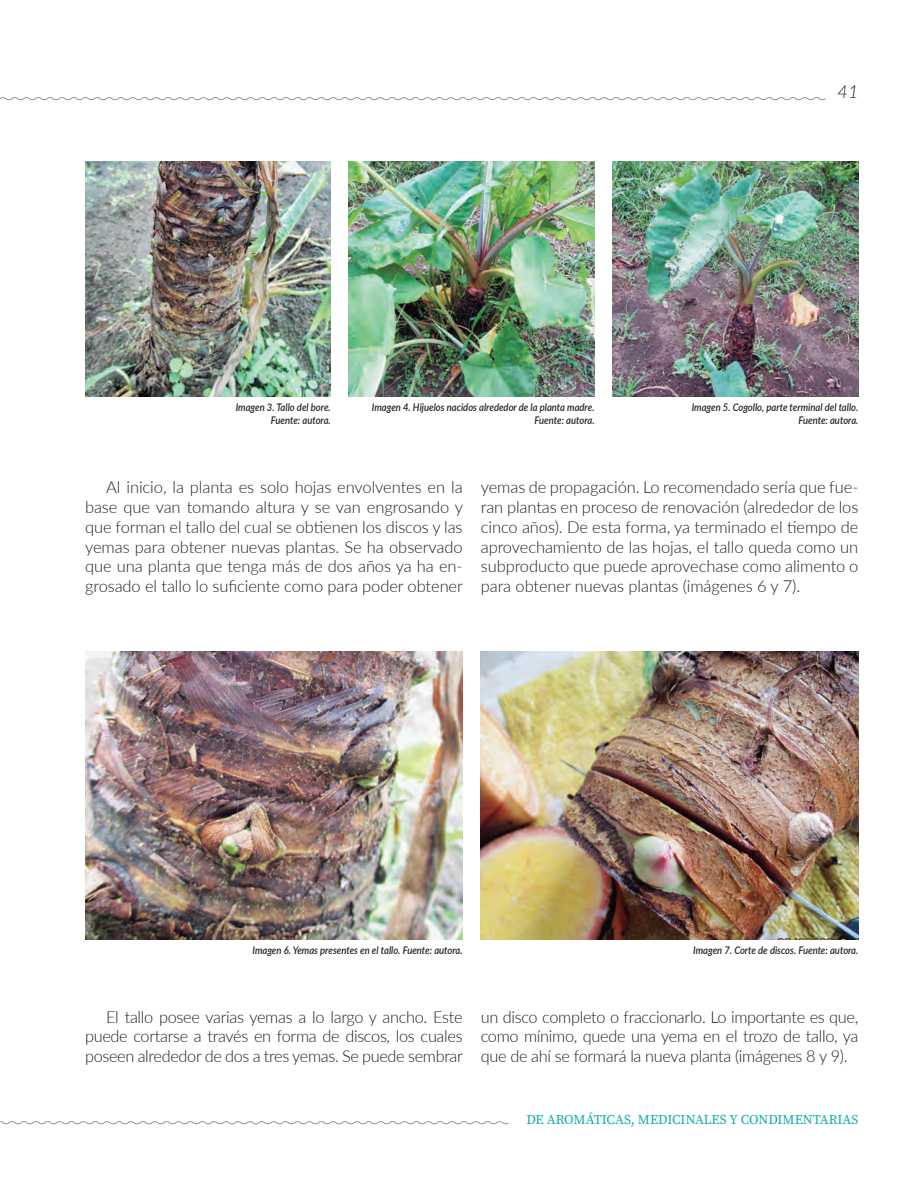
<style>
.page{position:relative;width:918px;height:1188px;background:#fff}
.page>*{position:absolute;margin:0;border:0;box-sizing:border-box;transform-origin:0 0}
.t1{font:italic 300 18px "Lato";color:#231f20}
.Cuerpo_de_texto{font:300 16.5px/19.8px "Lato";letter-spacing:-.02em;color:#231f20;text-align:justify}
.t2{font:13.5px "Source Serif Pro";color:#12aeaa}
.t3{font:italic 600 10.5px/12.6px "Lato";color:#231f20;text-align:right;scale:.9 1}
</style>
<div class="page">
<svg style="left:0;top:97px;width:826px;height:4px"></svg>
<svg style="left:0;top:1121px;width:509px;height:4px"></svg>
<img style="left:85px;top:162px;width:246px;height:234px">
<img style="left:349px;top:162px;width:246px;height:234px">
<img style="left:613px;top:162px;width:245px;height:234px">
<img style="left:85px;top:652px;width:378px;height:287px">
<img style="left:481px;top:652px;width:377px;height:287px">
<p class="t1" style="left:838px;top:79px;width:22px">41</p>
<p class="t3" style="left:236px;top:401px;width:107px">Imagen 3. Tallo del bore.</p>
<p class="t3" style="left:271px;top:413px;width:68px">Fuente: autora.</p>
<p class="t3" style="left:372px;top:401px;width:249px">Imagen 4. Hijuelos nacidos alrededor de la planta madre.<br>Fuente: autora.</p>
<p class="t3" style="left:692px;top:401px;width:187px">Imagen 5. Cogollo, parte terminal del tallo.</p>
<p class="t3" style="left:798px;top:413px;width:68px">Fuente: autora.</p>
<p class="Cuerpo_de_texto" style="left:85px;top:477px;width:380px;text-indent:21px">Al inicio, la planta es solo hojas envolventes en la base que van tomando altura y se van engrosando y que forman el tallo del cual se obtienen los discos y las yemas para obtener nuevas plantas. Se ha observado que una planta que tenga más de dos años ya ha en&shy;grosado el tallo lo suficiente como para poder obtener</p>
<p class="Cuerpo_de_texto" style="left:481px;top:477px;width:379px">yemas de propagación. Lo recomendado sería que fue&shy;ran plantas en proceso de renovación (alrededor de los cinco años). De esta forma, ya terminado el tiempo de aprovechamiento de las hojas, el tallo queda como un subproducto que puede aprovechase como alimento o para obtener nuevas plantas (imágenes 6 y 7).</p>
<p class="t3" style="left:253px;top:943px;width:235px">Imagen 6. Yemas presentes en el tallo. Fuente: autora.</p>
<p class="t3" style="left:693px;top:943px;width:185px">Imagen 7. Corte de discos. Fuente: autora.</p>
<p class="Cuerpo_de_texto" style="left:85px;top:1006px;width:379px;text-indent:21px">El tallo posee varias yemas a lo largo y ancho. Este puede cortarse a través en forma de discos, los cuales poseen alrededor de dos a tres yemas. Se puede sembrar</p>
<p class="Cuerpo_de_texto" style="left:481px;top:1006px;width:379px">un disco completo o fraccionarlo. Lo importante es que, como mínimo, quede una yema en el trozo de tallo, ya que de ahí se formará la nueva planta (imágenes 8 y 9).</p>
<p class="t2" style="left:526px;top:1111px;width:334px">DE AROMÁTICAS, MEDICINALES Y CONDIMENTARIAS</p>
</div>
